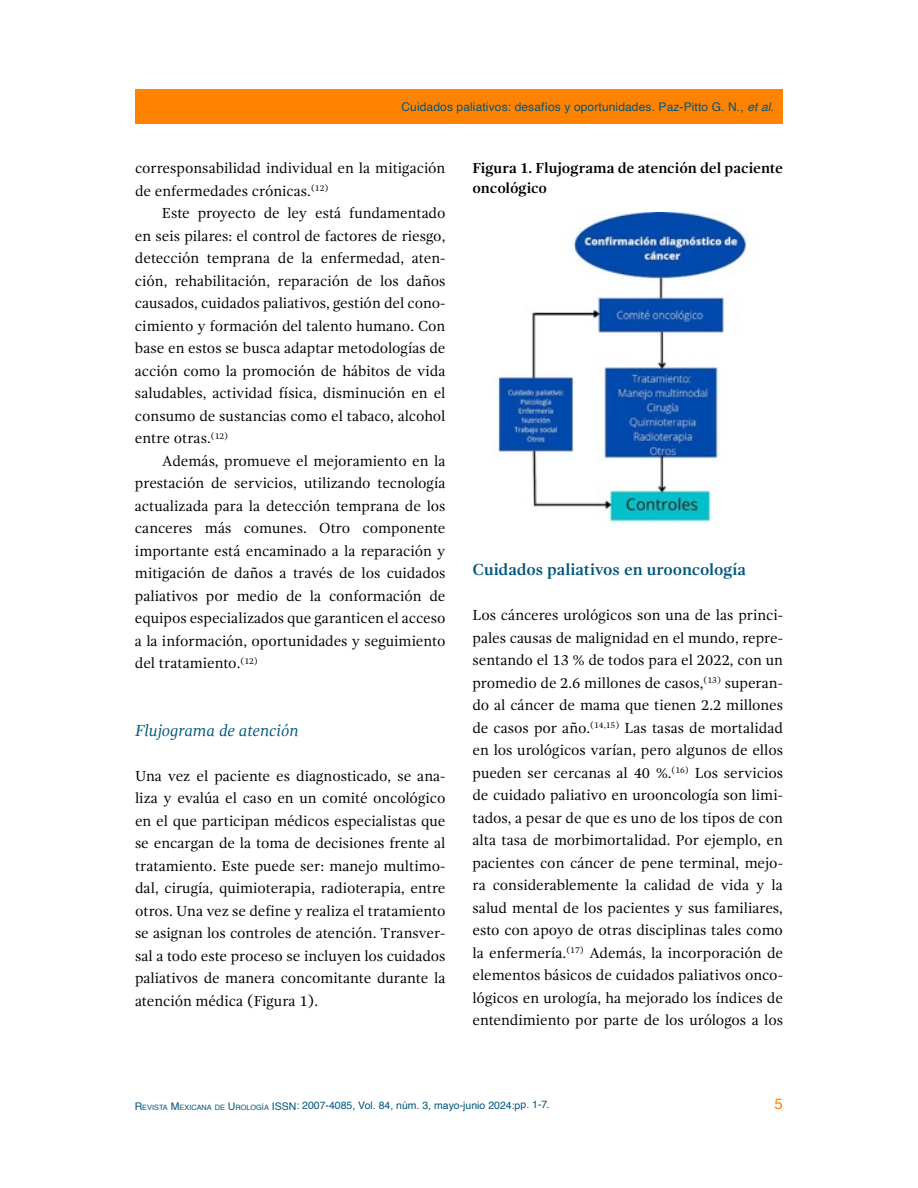
<style>
.page{position:relative;width:918px;height:1188px;background:#fff}
.page>*{position:absolute;margin:0;border:0;box-sizing:border-box;transform-origin:0 0}
.t1{font:700 16.5px "Gandhi Serif";letter-spacing:-.005em;color:#00567d}
.t2{font:italic 16.5px "Gandhi Serif";color:#00567d}
.t3{font:15px/22.5px "Gandhi Serif";color:#000;text-align:justify}
.t4{font:700 15px/19.5px "Gandhi Serif";letter-spacing:-.005em;color:#000}
.t5{font:15px "Helvetica";color:#ff8300}
.t6{font:12px "Helvetica";letter-spacing:.01em;color:#00567d}
.t7{font:10.5px "Helvetica";letter-spacing:-.005em;color:#00567d}
.s1{font-style:italic}
.s2{font-style:inherit}
.s3{font-size:7.35px}
</style>
<div class="page">
<div style="left:135px;top:89px;width:648px;height:34px;background:#ff8300"></div>
<img style="left:497px;top:212px;width:250px;height:311px">
<p class="t6" style="left:401px;top:98px;width:374px">Cuidados paliativos: desafíos y oportunidades. Paz-Pitto G. N., <span class="s1">et al.</span></p>
<p class="t3" style="left:135px;top:157px;width:312px">corresponsabilidad individual en la mitigación de enfermedades crónicas.<sup>(12)</sup></p>
<p class="t3" style="left:135px;top:202px;width:312px;text-indent:27px">Este proyecto de ley está fundamentado en seis pilares: el control de factores de riesgo, detección temprana de la enfermedad, aten&shy;ción, rehabilitación, reparación de los daños causados, cuidados paliativos, gestión del cono&shy;cimiento y formación del talento humano. Con base en estos se busca adaptar metodologías de acción como la promoción de hábitos de vida saludables, actividad física, disminución en el consumo de sustancias como el tabaco, alcohol entre otras.<sup>(12)</sup></p>
<p class="t3" style="left:135px;top:450px;width:312px;text-indent:27px">Además, promueve el mejoramiento en la prestación de servicios, utilizando tecnología actualizada para la detección temprana de los canceres más comunes. Otro componente importante está encaminado a la reparación y mitigación de daños a través de los cuidados paliativos por medio de la conformación de equipos especializados que garanticen el acceso a la información, oportunidades y seguimiento del tratamiento.<sup>(12)</sup></p>
<p class="t2" style="left:135px;top:721px;width:165px">Flujograma de atención</p>
<p class="t3" style="left:135px;top:765px;width:312px">Una vez el paciente es diagnosticado, se ana&shy;liza y evalúa el caso en un comité oncológico en el que participan médicos especialistas que se encargan de la toma de decisiones frente al tratamiento. Este puede ser: manejo multimo&shy;dal, cirugía, quimioterapia, radioterapia, entre otros. Una vez se define y realiza el tratamiento se asignan los controles de atención. Transver&shy;sal a todo este proceso se incluyen los cuidados paliativos de manera concomitante durante la atención médica (Figura 1).</p>
<p class="t4" style="left:472px;top:159px;width:312px">Figura 1. Flujograma de atención del paciente oncológico</p>
<p class="t1" style="left:472px;top:561px;width:275px">Cuidados paliativos en urooncología</p>
<p class="t3" style="left:472px;top:604px;width:312px">Los cánceres urológicos son una de las princi&shy;pales causas de malignidad en el mundo, repre&shy;sentando el 13 % de todos para el 2022, con un promedio de 2.6 millones de casos,<sup>(13)</sup> superan&shy;do al cáncer de mama que tienen 2.2 millones de casos por año.<sup>(14,15)</sup> Las tasas de mortalidad en los urológicos varían, pero algunos de ellos pueden ser cercanas al 40 %.<sup>(16)</sup> Los servicios de cuidado paliativo en urooncología son limi&shy;tados, a pesar de que es uno de los tipos de con alta tasa de morbimortalidad. Por ejemplo, en pacientes con cáncer de pene terminal, mejo&shy;ra considerablemente la calidad de vida y la salud mental de los pacientes y sus familiares, esto con apoyo de otras disciplinas tales como la enfermería.<sup>(17)</sup> Además, la incorporación de elementos básicos de cuidados paliativos onco&shy;lógicos en urología, ha mejorado los índices de entendimiento por parte de los urólogos a los</p>
<p class="t7" style="left:135px;top:1097px;width:416px"><span class="s2">R</span><sub>EVISTA</sub> <span class="s2">M</span><sub>EXICANA</sub> <sub>D</sub><span class="s3">E</span> <span class="s2">U</span><span class="s3">ROLOGÍA</span> ISSN: 2007-4085, Vol. 84, núm. 3, mayo-junio 2024:pp. 1-7.</p>
<p class="t5" style="left:774px;top:1092px;width:10px">5</p>
</div>
